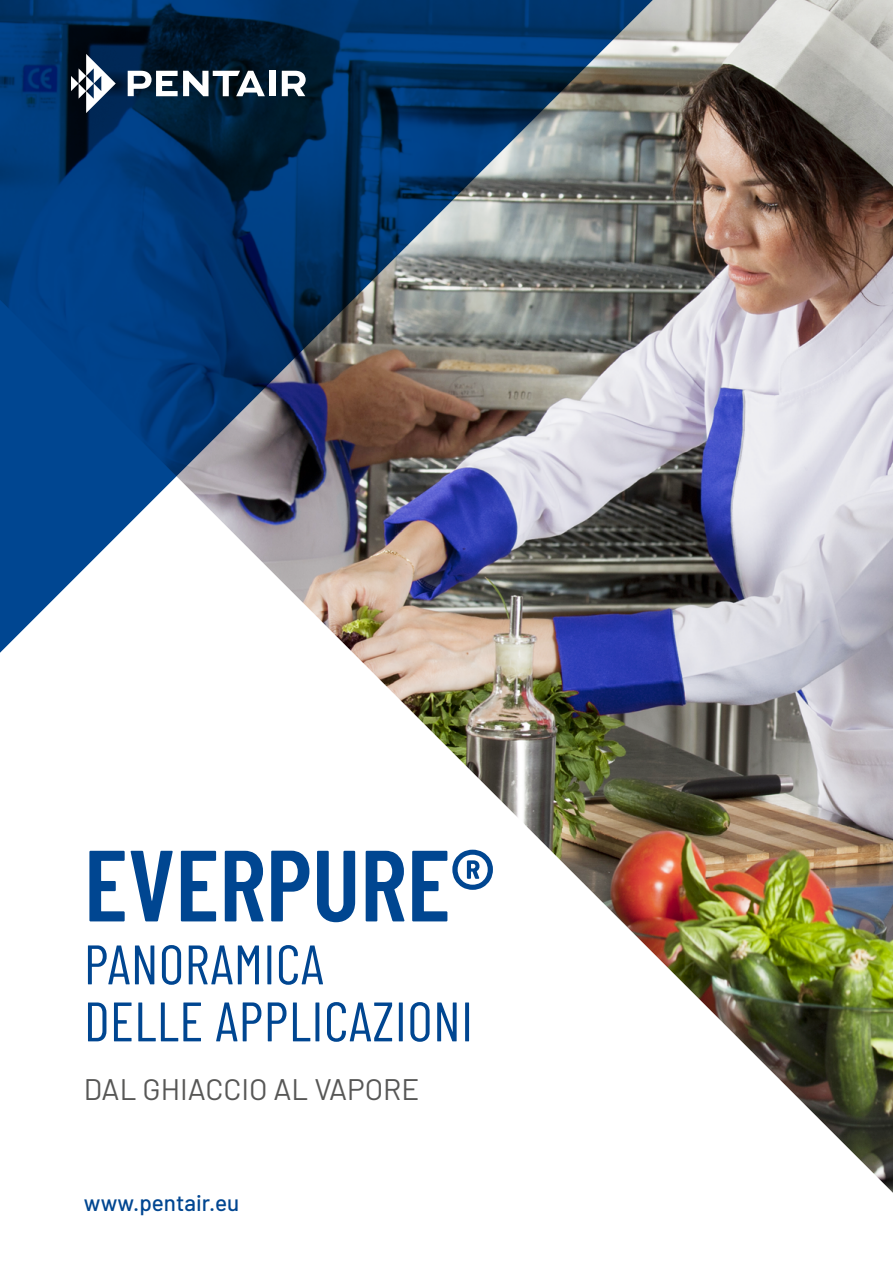
<style>
.page{position:relative;width:893px;height:1263px;background:#fff}
.page>*{position:absolute;margin:0;border:0;box-sizing:border-box;transform-origin:0 0}
.t1{font:600 100.95px "Barlow Condensed";color:#004691}
.t2{font:55.5px/57px "Barlow Condensed";letter-spacing:.01em;color:#004691}
.t3{font:29.7px "Barlow";color:#575756}
.t4{font:500 22.5px "Barlow";color:#004691}
</style>
<div class="page">
<img style="left:665px;top:0;width:228px;height:300px">
<img style="left:353px;top:300px;width:540px;height:893px">
<img style="left:0;top:0;width:665px;height:653px">
<svg style="left:71px;top:54px;width:45px;height:59px"></svg>
<svg style="left:128px;top:71px;width:137px;height:25px"></svg>
<div style="left:269px;top:71px;width:6px;height:25px;background:#fff"></div>
<svg style="left:282px;top:71px;width:24px;height:25px"></svg>
<h1 class="t1" style="left:84px;top:813px;width:412px">EVERPURE®</h1>
<p class="t2" style="left:84px;top:932px;width:391px">PANORAMICA<br>DELLE APPLICAZIONI</p>
<p class="t3" style="left:84px;top:1068px;width:337px">DAL GHIACCIO AL VAPORE</p>
<p class="t4" style="left:84px;top:1187px;width:157px">www.pentair.eu</p>
</div>
